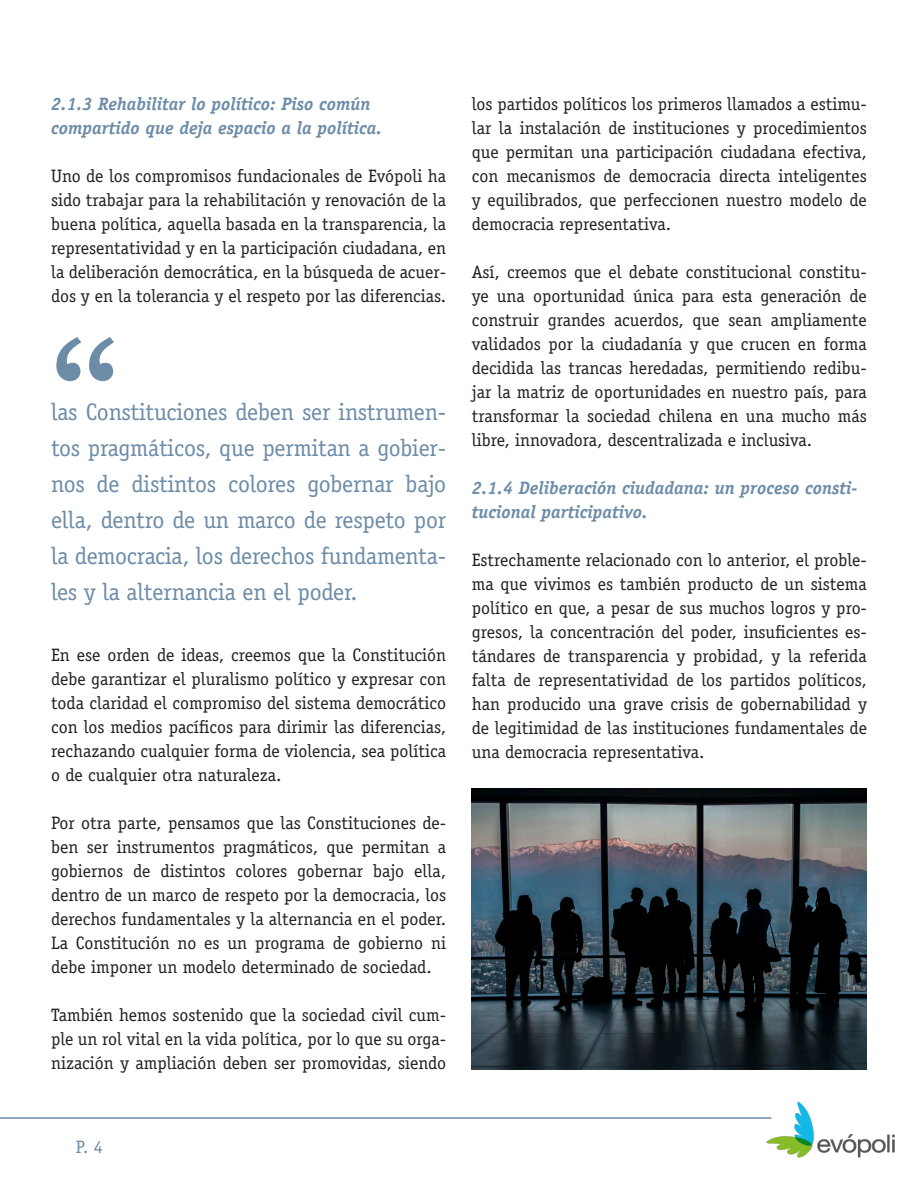
<style>
.page{position:relative;width:918px;height:1188px;background:#fff}
.page>*{position:absolute;margin:0;border:0;box-sizing:border-box;transform-origin:0 0}
.t1{font:180px "Euphemia UCAS";color:#6d8ca8}
.t2{font:24px/36px "Officina Serif Std";letter-spacing:-.01em;color:#6d8ca8;text-align:justify}
.t3{font:18px/24px "Officina Serif Std";color:#231f20;text-align:justify}
.t4{font:italic 700 18px/24px "Officina Serif Std";color:#6c8ca8}
.t5{font:18px "Officina Serif Std";color:#6c8ca8}
</style>
<div class="page">
<img style="left:766px;top:1101px;width:129px;height:57px">
<hr style="left:0;top:1117px;width:772px;height:2px;background:#6c8ca8">
<img style="left:472px;top:788px;width:395px;height:281px">
<p class="t4" style="left:51px;top:92px;width:321px">2.1.3 Rehabilitar lo político: Piso común</p>
<p class="t4" style="left:51px;top:116px;width:332px">compartido que deja espacio a la política.</p>
<p class="t3" style="left:51px;top:164px;width:397px">Uno de los compromisos fundacionales de Evópoli ha sido trabajar para la rehabilitación y renovación de la buena política, aquella basada en la transparencia, la representatividad y en la participación ciudadana, en la deliberación democrática, en la búsqueda de acuer&shy;dos y en la tolerancia y el respeto por las diferencias.</p>
<p class="t1" style="left:51px;top:293px;width:73px">“</p>
<p class="t2" style="left:51px;top:394px;width:397px">las Constituciones deben ser instrumen&shy;tos pragmáticos, que permitan a gobier&shy;nos de distintos colores gobernar bajo ella, dentro de un marco de respeto por la democracia, los derechos fundamenta&shy;les y la alternancia en el poder.</p>
<p class="t3" style="left:51px;top:643px;width:397px">En ese orden de ideas, creemos que la Constitución debe garantizar el pluralismo político y expresar con toda claridad el compromiso del sistema democrático con los medios pacíficos para dirimir las diferencias, rechazando cualquier forma de violencia, sea política o de cualquier otra naturaleza.</p>
<p class="t3" style="left:51px;top:811px;width:397px">Por otra parte, pensamos que las Constituciones de&shy;ben ser instrumentos pragmáticos, que permitan a gobiernos de distintos colores gobernar bajo ella, dentro de un marco de respeto por la democracia, los derechos fundamentales y la alternancia en el poder.<br>La Constitución no es un programa de gobierno ni debe imponer un modelo determinado de sociedad.</p>
<p class="t3" style="left:51px;top:1003px;width:397px">También hemos sostenido que la sociedad civil cum&shy;ple un rol vital en la vida política, por lo que su orga&shy;nización y ampliación deben ser promovidas, siendo</p>
<p class="t3" style="left:472px;top:92px;width:397px">los partidos políticos los primeros llamados a estimu&shy;lar la instalación de instituciones y procedimientos que permitan una participación ciudadana efectiva, con mecanismos de democracia directa inteligentes y equilibrados, que perfeccionen nuestro modelo de democracia representativa.</p>
<p class="t3" style="left:472px;top:260px;width:397px">Así, creemos que el debate constitucional constitu&shy;ye una oportunidad única para esta generación de construir grandes acuerdos, que sean ampliamente validados por la ciudadanía y que crucen en forma decidida las trancas heredadas, permitiendo redibu&shy;jar la matriz de oportunidades en nuestro país, para transformar la sociedad chilena en una mucho más libre, innovadora, descentralizada e inclusiva.</p>
<p class="t4" style="left:472px;top:476px;width:387px">2.1.4 Deliberación ciudadana: un proceso consti&shy;tucional participativo.</p>
<p class="t3" style="left:472px;top:548px;width:397px">Estrechamente relacionado con lo anterior, el proble&shy;ma que vivimos es también producto de un sistema político en que, a pesar de sus muchos logros y pro&shy;gresos, la concentración del poder, insuficientes es&shy;tándares de transparencia y probidad, y la referida falta de representatividad de los partidos políticos, han producido una grave crisis de gobernabilidad y de legitimidad de las instituciones fundamentales de una democracia representativa.</p>
<p class="t5" style="left:76px;top:1137px;width:28px">P. 4</p>
</div>
